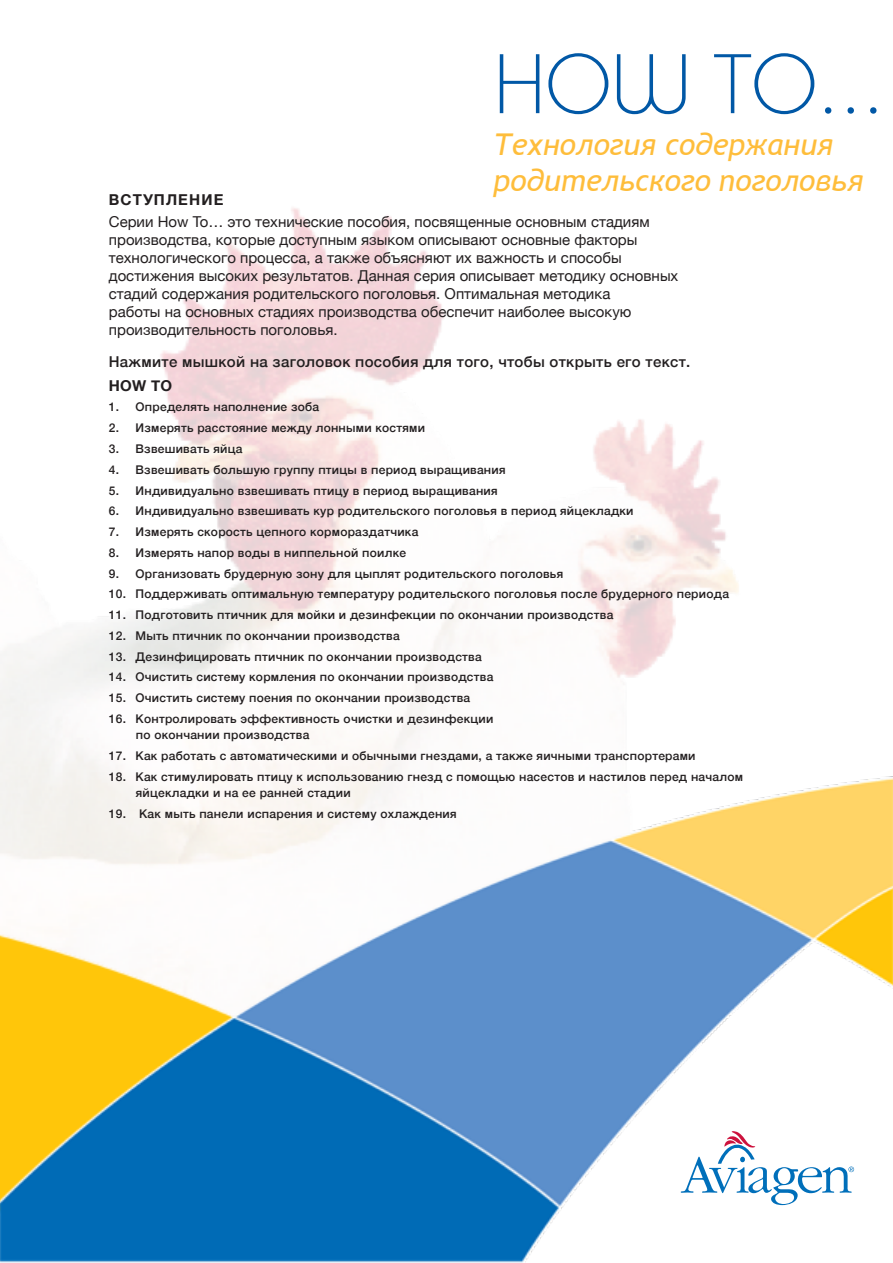
<style>
.page{position:relative;width:893px;height:1263px;background:#fff}
.page>*{position:absolute;margin:0;border:0;box-sizing:border-box;transform-origin:0 0}
.t1{font:300 84.15px "Bauhaus";color:#0158a6}
.t2{font:italic 30px/36px "Trebuchet MS";color:#febd3b}
.t3{font:15px/18px "Helvetica Neue";color:#231f20}
.t4{font:500 15px "Helvetica Neue";letter-spacing:.02em;color:#231f20}
.t5{font:700 15px "Helvetica Neue";letter-spacing:.075em;color:#231f20}
.t6{font:500 12px/16.5px "Helvetica Neue";letter-spacing:.02em;color:#231f20}
</style>
<div class="page">
<img style="left:0;top:208px;width:893px;height:1055px">
<div style="left:671px;top:1117px;width:193px;height:102px;background:#fff"></div>
<svg style="left:681px;top:1131px;width:173px;height:74px"></svg>
<p class="t1" style="left:494px;top:34px;width:393px">HOW TO...</p>
<p class="t2" style="left:493px;top:127px;width:371px">Технология содержания родительского поголовья</p>
<p class="t5" style="left:109px;top:188px;width:116px">ВСТУПЛЕНИЕ</p>
<p class="t3" style="left:109px;top:214px;width:571px">Серии How To… это технические пособия, посвященные основным стадиям производства, которые доступным языком описывают основные факторы технологического процесса, а также объясняют их важность и способы достижения высоких результатов. Данная серия описывает методику основных стадий содержания родительского поголовья. Оптимальная методика<br>работы на основных стадиях производства обеспечит наиболее высокую производительность поголовья.</p>
<p class="t4" style="left:109px;top:350px;width:583px">Нажмите мышкой на заголовок пособия для того, чтобы открыть его текст.</p>
<p class="t5" style="left:109px;top:374px;width:65px">HOW TO</p>
<p class="t6" style="left:109px;top:398px;width:212px">1. Определять наполнение зоба</p>
<p class="t6" style="left:109px;top:419px;width:318px">2. Измерять расстояние между лонными костями</p>
<p class="t6" style="left:109px;top:439px;width:135px">3. Взвешивать яйца</p>
<p class="t6" style="left:109px;top:460px;width:398px">4. Взвешивать большую группу птицы в период выращивания</p>
<p class="t6" style="left:109px;top:481px;width:390px">5. Индивидуально взвешивать птицу в период выращивания</p>
<p class="t6" style="left:109px;top:502px;width:526px">6. Индивидуально взвешивать кур родительского поголовья в период яйцекладки</p>
<p class="t6" style="left:109px;top:522px;width:311px">7. Измерять скорость цепного кормораздатчика</p>
<p class="t6" style="left:109px;top:543px;width:299px">8. Измерять напор воды в ниппельной поилке</p>
<p class="t6" style="left:109px;top:564px;width:456px">9. Организовать брудерную зону для цыплят родительского поголовья</p>
<p class="t6" style="left:109px;top:585px;width:622px">10. Поддерживать оптимальную температуру родительского поголовья после брудерного периода</p>
<p class="t6" style="left:109px;top:605px;width:506px">11. Подготовить птичник для мойки и дезинфекции по окончании производства</p>
<p class="t6" style="left:109px;top:626px;width:292px">12. Мыть птичник по окончании производства</p>
<p class="t6" style="left:109px;top:647px;width:374px">13. Дезинфицировать птичник по окончании производства</p>
<p class="t6" style="left:109px;top:668px;width:386px">14. Очистить систему кормления по окончании производства</p>
<p class="t6" style="left:109px;top:688px;width:363px">15. Очистить систему поения по окончании производства</p>
<p class="t6" style="left:136px;top:709px;width:359px;text-indent:-27px">16. Контролировать эффективность очистки и дезинфекции по окончании производства</p>
<p class="t6" style="left:109px;top:746px;width:588px">17. Как работать с автоматическими и обычными гнездами, а также яичными транспортерами</p>
<p class="t6" style="left:136px;top:767px;width:609px;text-indent:-27px">18. Как стимулировать птицу к использованию гнезд с помощью насестов и настилов перед началом яйцекладки и на ее ранней стадии</p>
<p class="t6" style="left:109px;top:804px;width:349px">19. Как мыть панели испарения и систему охлаждения</p>
</div>
